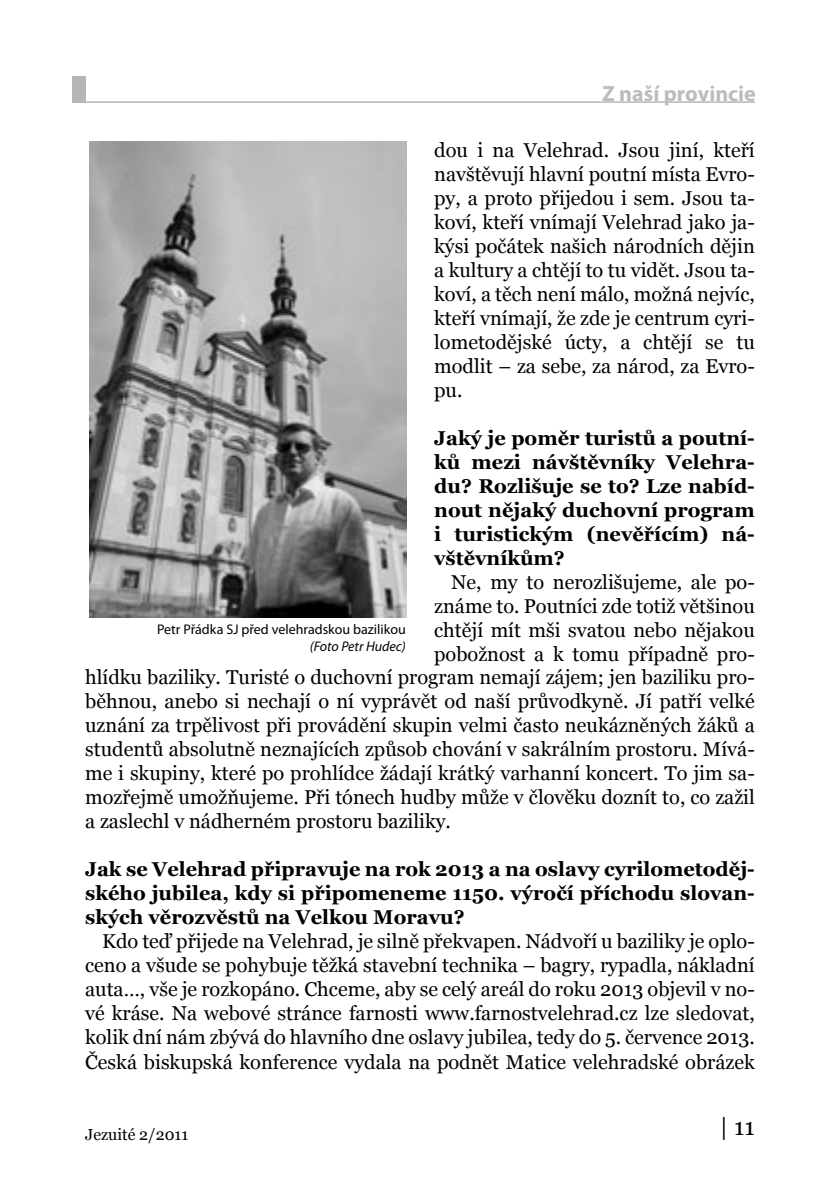
<style>
.page{position:relative;width:840px;height:1191px;background:#fff}
.page>*{position:absolute;margin:0;border:0;box-sizing:border-box;transform-origin:0 0}
.t1{font:24px "Georgia";color:#000}
.t2{font:700 22px "Myriad Pro";color:#bcbcbc}
.Text_článku{font:20px/24px "Georgia";color:#000;text-align:justify}
.Text_článku-2{font:700 20px/24px "Georgia";color:#000;text-align:justify}
.t3{font:16px "Georgia";color:#000}
.Popisky_fotek{font:14px "Myriad Pro";color:#000}
.Popisky_fotek-2{font:italic 14px "Myriad Pro";color:#000}
</style>
<div class="page">
<hr style="left:85px;top:101px;width:669px;height:2px;background:#b6b6b6">
<div style="left:72px;top:76px;width:13px;height:26px;background:#b6b6b6"></div>
<img style="left:89px;top:142px;width:317px;height:475px">
<p class="t2" style="left:601px;top:82px;width:155px">Z naší provincie</p>
<p class="Text_článku" style="left:434px;top:138px;width:322px">dou i na Velehrad. Jsou jiní, kteří navštěvují hlavní poutní místa Evro&shy;py, a proto přijedou i sem. Jsou ta&shy;koví, kteří vnímají Velehrad jako ja&shy;kýsi počátek našich národních dějin a kultury a chtějí to tu vidět. Jsou ta&shy;koví, a těch není málo, možná nejvíc, kteří vnímají, že zde je centrum cyri&shy;lometodějské úcty, a chtějí se tu modlit – za sebe, za národ, za Evro&shy;pu.</p>
<p class="Text_článku-2" style="left:434px;top:426px;width:322px">Jaký je poměr turistů a poutní&shy;ků mezi návštěvníky Velehra&shy;du? Rozlišuje se to? Lze nabíd&shy;nout nějaký duchovní program i turistickým (nevěřícím) ná&shy;vštěvníkům?</p>
<p class="Text_článku" style="left:434px;top:570px;width:322px;text-indent:17px">Ne, my to nerozlišujeme, ale po&shy;známe to. Poutníci zde totiž většinou chtějí mít mši svatou nebo nějakou pobožnost a k tomu případně pro-</p>
<p class="Popisky_fotek" style="left:157px;top:622px;width:250px">Petr Přádka SJ před velehradskou bazilikou</p>
<p class="Popisky_fotek-2" style="left:309px;top:639px;width:97px">(Foto Petr Hudec)</p>
<p class="Text_článku" style="left:85px;top:666px;width:670px">hlídku baziliky. Turisté o duchovní program nemají zájem; jen baziliku pro&shy;běhnou, anebo si nechají o ní vyprávět od naší průvodkyně. Jí patří velké uznání za trpělivost při provádění skupin velmi často neukázněných žáků a studentů absolutně neznajících způsob chování v sakrálním prostoru. Mívá&shy;me i skupiny, které po prohlídce žádají krátký varhanní koncert. To jim sa&shy;mozřejmě umožňujeme. Při tónech hudby může v člověku doznít to, co zažil a zaslechl v nádherném prostoru baziliky.</p>
<p class="Text_článku-2" style="left:85px;top:857px;width:670px">Jak se Velehrad připravuje na rok 2013 a na oslavy cyrilometoděj&shy;ského jubilea, kdy si připomeneme 1150. výročí příchodu slovan&shy;ských věrozvěstů na Velkou Moravu?</p>
<p class="Text_článku" style="left:85px;top:930px;width:671px;text-indent:17px">Kdo teď přijede na Velehrad, je silně překvapen. Nádvoří u baziliky je oplo&shy;ceno a všude se pohybuje těžká stavební technika – bagry, rypadla, nákladní auta…, vše je rozkopáno. Chceme, aby se celý areál do roku 2013 objevil v no&shy;vé kráse. Na webové stránce farnosti www.farnostvelehrad.cz lze sledovat, kolik dní nám zbývá do hlavního dne oslavy jubilea, tedy do 5. července 2013.<br>Česká biskupská konference vydala na podnět Matice velehradské obrázek</p>
<p class="t3" style="left:85px;top:1125px;width:105px">Jezuité 2/2011</p>
<p class="t1" style="left:719px;top:1112px;width:37px">| 11</p>
</div>
